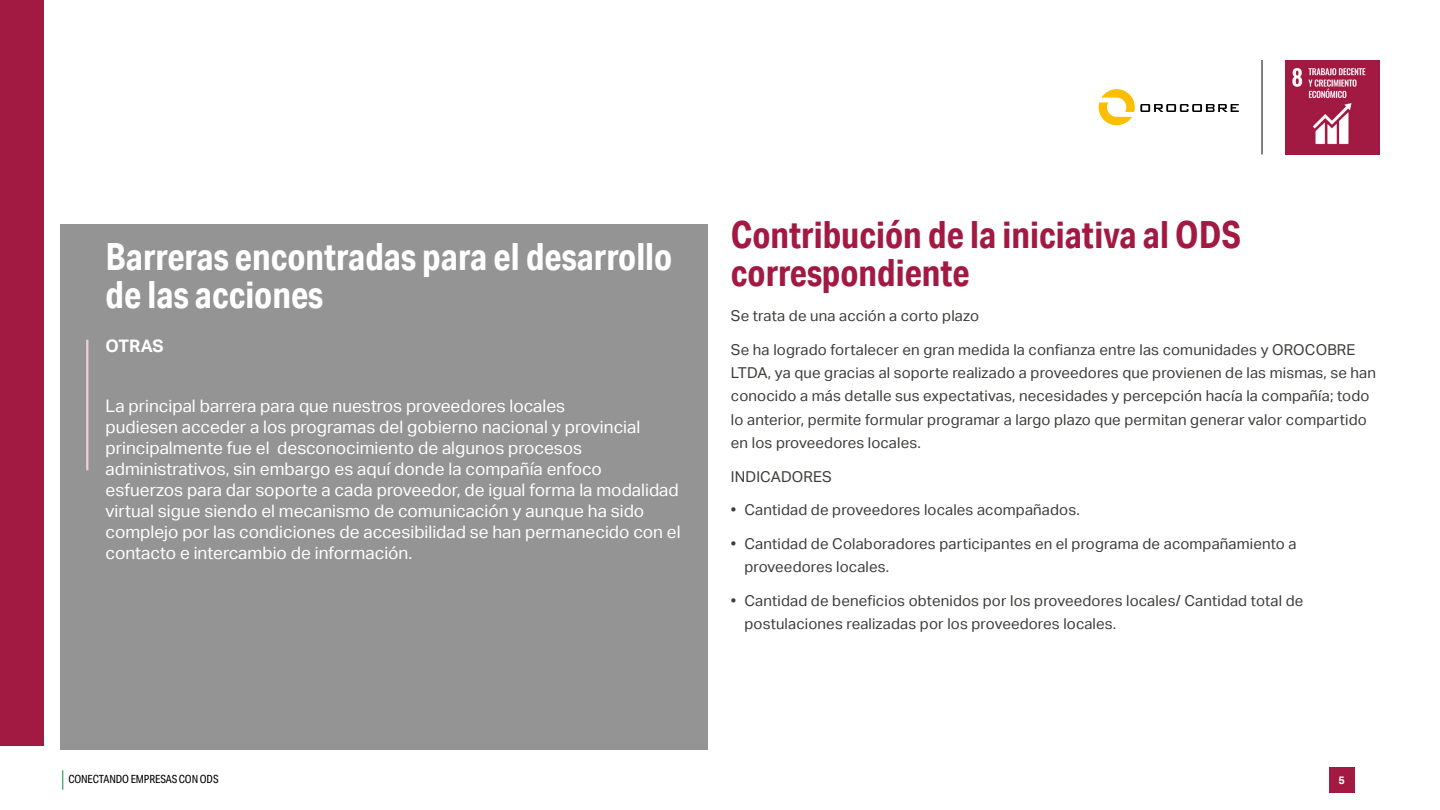
<style>
.page{position:relative;width:1440px;height:810px;background:#fff}
.page>*{position:absolute;margin:0;border:0;box-sizing:border-box;transform-origin:0 0}
.t1{font:700 37.5px/38.2px "Aktiv Grotesk Cd";color:#fff}
.t2{font:700 37.5px/38.2px "Aktiv Grotesk Cd";color:#a21942}
.t3{font:17.25px/21px "Aktiv Grotesk";color:#fff}
.t4{font:700 17.25px "Aktiv Grotesk";letter-spacing:-.01em;color:#fff}
.t5{font:15px/23.2px "Aktiv Grotesk";letter-spacing:.01em;color:#3c3c3b}
.t6{font:11.25px "Aktiv Grotesk Cd";letter-spacing:-.01em;color:#000}
.t7{font:700 10.88px "Aktiv Grotesk";color:#fff}
</style>
<div class="page">
<svg style="left:62px;top:770px;width:1px;height:20px"></svg>
<div style="left:1329px;top:767px;width:25px;height:26px;background:#a21942"></div>
<img style="left:1285px;top:60px;width:95px;height:95px">
<hr style="left:1262px;top:60px;width:1px;height:94px;background:#000">
<svg style="left:1099px;top:89px;width:140px;height:36px"></svg>
<div style="left:0;top:0;width:44px;height:746px;background:#a21942"></div>
<div style="left:60px;top:225px;width:648px;height:525px;background:#949494"></div>
<hr style="left:86px;top:340px;width:2px;height:130px;background:#ecd1d9">
<p class="t1" style="left:106px;top:237px;width:568px">Barreras encontradas para el desarrollo de las acciones</p>
<p class="t4" style="left:106px;top:336px;width:60px">OTRAS</p>
<p class="t3" style="left:106px;top:395px;width:577px">La principal barrera para que nuestros proveedores locales<br>pudiesen acceder a los programas del gobierno nacional y provincial principalmente fue el desconocimiento de algunos procesos administrativos, sin embargo es aquí donde la compañía enfoco esfuerzos para dar soporte a cada proveedor, de igual forma la modalidad virtual sigue siendo el mecanismo de comunicación y aunque ha sido complejo por las condiciones de accesibilidad se han permanecido con el contacto e intercambio de información.</p>
<p class="t2" style="left:731px;top:215px;width:512px">Contribución de la iniciativa al ODS correspondiente</p>
<p class="t5" style="left:731px;top:304px;width:250px">Se trata de una acción a corto plazo</p>
<p class="t5" style="left:731px;top:338px;width:647px">Se ha logrado fortalecer en gran medida la confianza entre las comunidades y OROCOBRE LTDA, ya que gracias al soporte realizado a proveedores que provienen de las mismas, se han conocido a más detalle sus expectativas, necesidades y percepción hacía la compañía; todo lo anterior, permite formular programar a largo plazo que permitan generar valor compartido en los proveedores locales.</p>
<p class="t5" style="left:731px;top:465px;width:102px">INDICADORES</p>
<p class="t5" style="left:731px;top:499px;width:350px">• Cantidad de proveedores locales acompañados.</p>
<p class="t5" style="left:744px;top:532px;width:554px;text-indent:-14px">• Cantidad de Colaboradores participantes en el programa de acompañamiento a proveedores locales.</p>
<p class="t5" style="left:744px;top:589px;width:560px;text-indent:-14px">• Cantidad de beneficios obtenidos por los proveedores locales/ Cantidad total de postulaciones realizadas por los proveedores locales.</p>
<p class="t6" style="left:68px;top:773px;width:152px">CONECTANDO EMPRESAS CON ODS</p>
<p class="t7" style="left:1338px;top:774px;width:8px">5</p>
</div>
